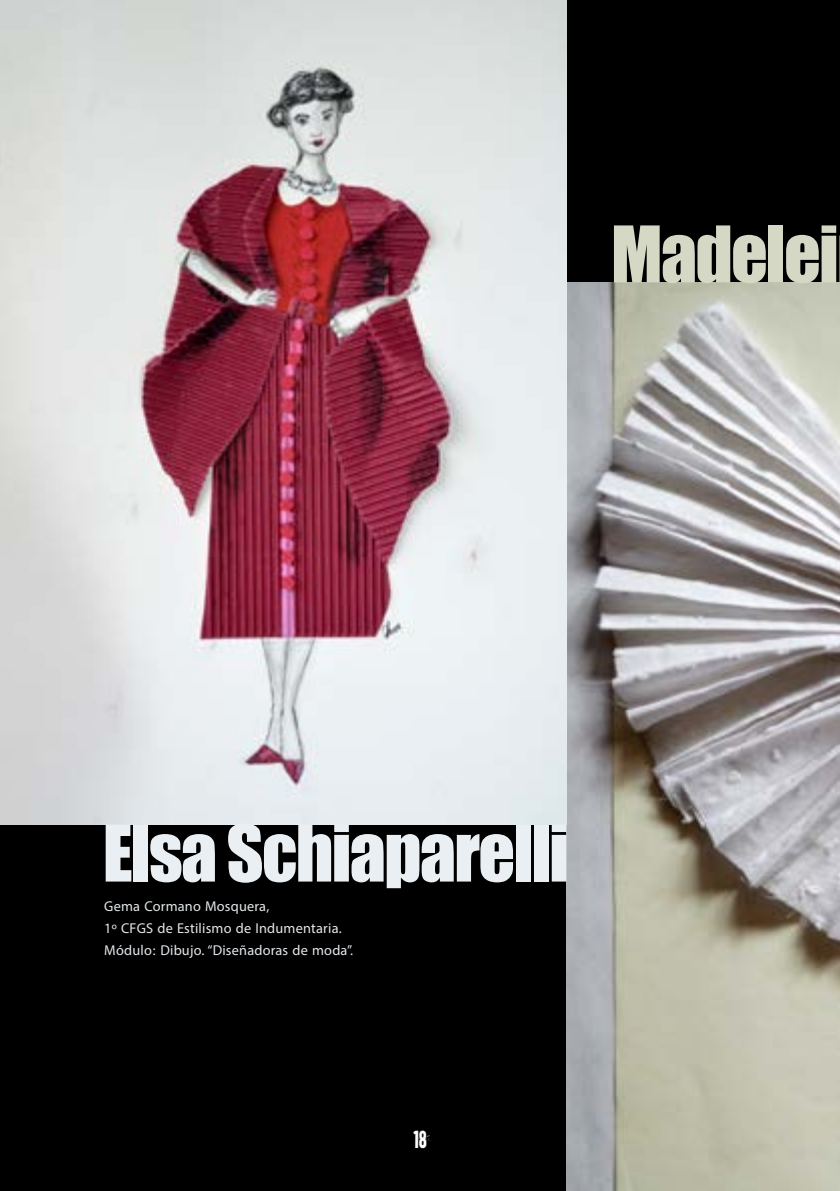
<style>
.page{position:relative;width:840px;height:1191px;background:#fff}
.page>*{position:absolute;margin:0;border:0;box-sizing:border-box;transform-origin:0 0}
.t1{font:72px "Impact";letter-spacing:-.025em;color:#eaeff3}
.t2{font:72px "Impact";letter-spacing:-.025em;color:#d5d8c5}
.t3{font:24px "Hypotheticalmoonof Mercury";color:#fff}
.t4{font:20px/22px "Myriad Arabic";letter-spacing:.01em;color:#e4e8eb}
</style>
<div class="page">
<div style="left:0;top:0;width:839px;height:1191px;background:#000"></div>
<img style="left:566px;top:282px;width:273px;height:909px">
<img style="left:0;top:0;width:566px;height:824px">
<h1 class="t2" style="left:610px;top:198px;width:229px">Madelei</h1>
<h1 class="t1" style="left:103px;top:797px;width:467px">Elsa Schiaparelli</h1>
<p class="t4" style="left:104px;top:895px;width:250px">Gema Cormano Mosquera,<br>1º CFGS de Estilismo de Indumentaria.<br>Módulo: Dibujo. “Diseñadoras de moda”.</p>
<p class="t3" style="left:412px;top:1124px;width:16px">18</p>
</div>
